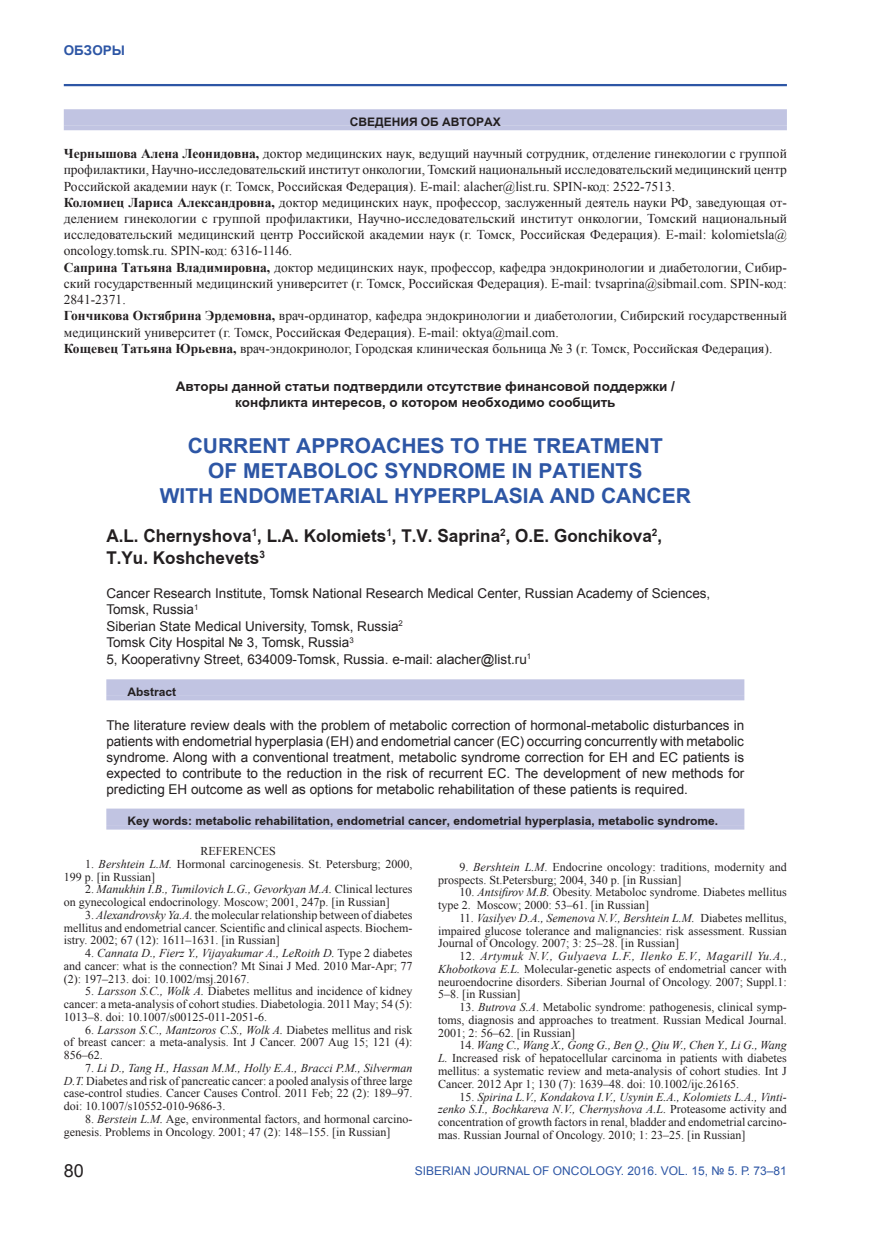
<style>
.page{position:relative;width:872px;height:1234px;background:#fff}
.page>*{position:absolute;margin:0;border:0;box-sizing:border-box;transform-origin:0 0}
.t1{font:700 21px/25.2px "Arial";color:#2d56a5;text-align:center}
.t2{font:700 18px/21.6px "Arial";color:#231f20;scale:.95 1}
.t3{font:18px "Arial";color:#231f20}
.t4{font:13.5px/16.2px "Times New Roman";color:#231f20}
.t5{font:13.5px/16.5px "Arial";color:#231f20}
.t6{font:700 13.5px/16.2px "Arial";color:#231f20;text-align:center}
.t7{font:700 13.5px "Arial";color:#2d56a5}
.t8{font:12px/12.8px "Times New Roman";color:#231f20;text-align:justify}
.t9{font:700 12px "Arial";color:#231f20}
.t10{font:12px "Arial";color:#2d56a5}
.s1{font-weight:700}
.s2{font-style:italic}
</style>
<div class="page">
<hr style="left:64px;top:84px;width:723px;height:2px;background:#2d56a5">
<div style="left:64px;top:109px;width:723px;height:17px;background:#c1c4e2"></div>
<hr style="left:64px;top:126px;width:723px;height:4px;background:#c1c4e2">
<div style="left:106px;top:679px;width:638px;height:16px;background:#c1c4e2"></div>
<div style="left:106px;top:695px;width:638px;height:5px;background:#c1c4e2"></div>
<div style="left:106px;top:808px;width:638px;height:16px;background:#c1c4e2"></div>
<div style="left:106px;top:824px;width:638px;height:5px;background:#c1c4e2"></div>
<p class="t7" style="left:64px;top:43px;width:61px">ОБЗОРЫ</p>
<p class="t9" style="left:350px;top:115px;width:18px">Сведения</p>
<p class="t9" style="left:421px;top:115px;width:31px">об автора</p>
<p class="t9" style="left:493px;top:115px;width:10px">х</p>
<p class="t4" style="left:64px;top:145px;width:724px"><span class="s1">Чернышова Алена Леонидовна,</span> доктор медицинских наук, ведущий научный сотрудник, отделение гинекологии с группой профилактики, Научно-исследовательский институт онкологии, Томский национальный исследовательский медицинский центр Российской академии наук (г. Томск, Российская Федерация). E-mail: alacher@list.ru. SPIN-код: 2522-7513.<br><span class="s1">Коломиец Лариса Александровна,</span> доктор медицинских наук, профессор, заслуженный деятель науки РФ, заведующая от&shy;делением гинекологии с группой профилактики, Научно-исследовательский институт онкологии, Томский национальный исследовательский медицинский центр Российской академии наук (г. Томск, Российская Федерация). E-mail: kolomietsla@ oncology.tomsk.ru. SPIN-код: 6316-1146.<br><span class="s1">Саприна Татьяна Владимировна,</span> доктор медицинских наук, профессор, кафедра эндокринологии и диабетологии, Сибир&shy;ский государственный медицинский университет (г. Томск, Российская Федерация). E-mail: tvsaprina@sibmail.com. SPIN-код:<br>2841-2371.<br><span class="s1">Гончикова Октябрина Эрдемовна,</span> врач-ординатор, кафедра эндокринологии и диабетологии, Сибирский государственный медицинский университет (г. Томск, Российская Федерация). E-mail: oktya@mail.com.<br><span class="s1">Кощевец Татьяна Юрьевна,</span> врач-эндокринолог, Городская клиническая больница № 3 (г. Томск, Российская Федерация).</p>
<p class="t6" style="left:176px;top:378px;width:501px">Авторы данной статьи подтвердили отсутствие финансовой поддержки / конфликта интересов, о котором необходимо сообщить</p>
<h1 class="t1" style="left:160px;top:432px;width:532px">CURRENT APPROACHES TO THE TREATMENT<br>OF METABOLOC SYNDROME IN PATIENTS<br>WITH ENDOMETARIAL HYPERPLASIA AND CANCER</h1>
<h2 class="t2" style="left:106px;top:525px;width:586px">A.L. Chernyshova<sup>1</sup>, L.A. Kolomiets<sup>1</sup>, T.V. Saprina<sup>2</sup>, O.E. Gonchikova<sup>2</sup>,<br>T.Yu. Koshchevets<sup>3</sup></h2>
<p class="t5" style="left:106px;top:585px;width:605px">Cancer Research Institute, Tomsk National Research Medical Center, Russian Academy of Sciences, Tomsk, Russia<sup>1<br></sup>Siberian State Medical University, Tomsk, Russia<sup>2<br></sup>Tomsk City Hospital № 3, Tomsk, Russia<sup>3<br></sup>5, Kooperativny Street, 634009-Tomsk, Russia. e-mail: alacher@list.ru<sup>1</sup></p>
<p class="t9" style="left:128px;top:685px;width:50px">Abstract</p>
<p class="t5" style="left:106px;top:716px;width:639px;text-align:justify">The literature review deals with the problem of metabolic correction of hormonal-metabolic disturbances in patients with endometrial hyperplasia (EH) and endometrial cancer (EC) occurring concurrently with metabolic syndrome. Along with a conventional treatment, metabolic syndrome correction for EH and EC patients is expected to contribute to the reduction in the risk of recurrent EC. The development of new methods for predicting EH outcome as well as options for metabolic rehabilitation of these patients is required.</p>
<p class="t9" style="left:128px;top:814px;width:592px">Key words: metabolic rehabilitation, endometrial cancer, endometrial hyperplasia, metabolic syndrome.</p>
<p class="t8" style="left:200px;top:844px;width:77px">REFERENCES</p>
<p class="t8" style="left:64px;top:857px;width:350px;text-indent:21px">1. <span class="s2">Bershtein L.М.</span> Hormonal carcinogenesis. St. Petersburg; 2000,<br>199 p. [in Russian]</p>
<p class="t8" style="left:64px;top:882px;width:350px;text-indent:21px">2. <span class="s2">Manukhin I.B., Tumilovich L.G., Gevorkyan М.А.</span> Clinical lectures on gynecological endocrinology. Moscow; 2001, 247p. [in Russian]</p>
<p class="t8" style="left:64px;top:908px;width:350px;text-indent:21px">3. <span class="s2">Alexandrovsky Ya.А.</span> the molecular relationship between of diabetes mellitus and endometrial cancer. Scientific and clinical aspects. Biochem&shy;istry. 2002; 67 (12): 1611–1631. [in Russian]</p>
<p class="t8" style="left:64px;top:946px;width:350px;text-indent:21px">4. <span class="s2">Cannata D., Fierz Y., Vijayakumar A., LeRoith D.</span> Type 2 diabetes and cancer: what is the connection? Mt Sinai J Med. 2010 Mar-Apr; 77 (2): 197–213. doi: 10.1002/msj.20167.</p>
<p class="t8" style="left:64px;top:984px;width:350px;text-indent:21px">5. <span class="s2">Larsson S.C., Wolk A.</span> Diabetes mellitus and incidence of kidney cancer: a meta-analysis of cohort studies. Diabetologia. 2011 May; 54 (5):<br>1013–8. doi: 10.1007/s00125-011-2051-6.</p>
<p class="t8" style="left:64px;top:1022px;width:350px;text-indent:21px">6. <span class="s2">Larsson S.C., Mantzoros C.S., Wolk A.</span> Diabetes mellitus and risk of breast cancer: a meta-analysis. Int J Cancer. 2007 Aug 15; 121 (4):<br>856–62.</p>
<p class="t8" style="left:64px;top:1061px;width:350px;text-indent:21px">7. <span class="s2">Li D., Tang H., Hassan M.M., Holly E.A., Bracci P.M., Silverman D.T.</span> Diabetes and risk of pancreatic cancer: a pooled analysis of three large case-control studies. Cancer Causes Control. 2011 Feb; 22 (2): 189–97. doi: 10.1007/s10552-010-9686-3.</p>
<p class="t8" style="left:64px;top:1112px;width:350px;text-indent:21px">8. <span class="s2">Berstein L.M.</span> Age, environmental factors, and hormonal carcino&shy;genesis. Problems in Oncology. 2001; 47 (2): 148–155. [in Russian]</p>
<p class="t8" style="left:438px;top:860px;width:350px;text-indent:21px">9. <span class="s2">Bershtein L.М</span>. Endocrine oncology: traditions, modernity and prospects. St.Petersburg; 2004, 340 p. [in Russian]</p>
<p class="t8" style="left:438px;top:885px;width:350px;text-indent:21px">10. <span class="s2">Antsifirov М.B.</span> Obesity. Metaboloc syndrome. Diabetes mellitus type 2. Moscow; 2000: 53–61. [in Russian]</p>
<p class="t8" style="left:438px;top:911px;width:350px;text-indent:21px">11. <span class="s2">Vasilyev D.А., Semenova N.V., Bershtein L.М.</span> Diabetes mellitus, impaired glucose tolerance and malignancies: risk assessment. Russian Journal of Oncology. 2007; 3: 25–28. [in Russian]</p>
<p class="t8" style="left:438px;top:949px;width:350px;text-indent:21px">12. <span class="s2">Artymuk N.V., Gulyaeva L.F., Ilenko Е.V., Magarill Yu.А., Khobotkova Е.L.</span> Molecular-genetic aspects of endometrial cancer with neuroendocrine disorders. Siberian Journal of Oncology. 2007; Suppl.1:<br>5–8. [in Russian]</p>
<p class="t8" style="left:438px;top:1000px;width:350px;text-indent:21px">13. <span class="s2">Butrova S.А</span>. Metabolic syndrome: pathogenesis, clinical symp&shy;toms, diagnosis and approaches to treatment. Russian Medical Journal.<br>2001; 2: 56–62. [in Russian]</p>
<p class="t8" style="left:438px;top:1038px;width:350px;text-indent:21px">14. <span class="s2">Wang C., Wang X., Gong G., Ben Q., Qiu W., Chen Y., Li G., Wang L.</span> Increased risk of hepatocellular carcinoma in patients with diabetes mellitus: a systematic review and meta-analysis of cohort studies. Int J Cancer. 2012 Apr 1; 130 (7): 1639–48. doi: 10.1002/ijc.26165.</p>
<p class="t8" style="left:438px;top:1089px;width:350px;text-indent:21px">15. <span class="s2">Spirina L.V., Kondakova I.V., Usynin Е.А., Kolomiets L.А., Vinti&shy;zenko S.I., Bochkareva N.V., Chernyshova А.L.</span> Proteasome activity and concentration of growth factors in renal, bladder and endometrial carcino&shy;mas. Russian Journal of Oncology. 2010; 1: 23–25. [in Russian]</p>
<h2 class="t3" style="left:64px;top:1158px;width:22px">80</h2>
<p class="t10" style="left:415px;top:1162px;width:374px">SIBERIAN JOURNAL OF ONCOLOGY. 2016. VOL. 15, № 5. Р. 73–81</p>
</div>
